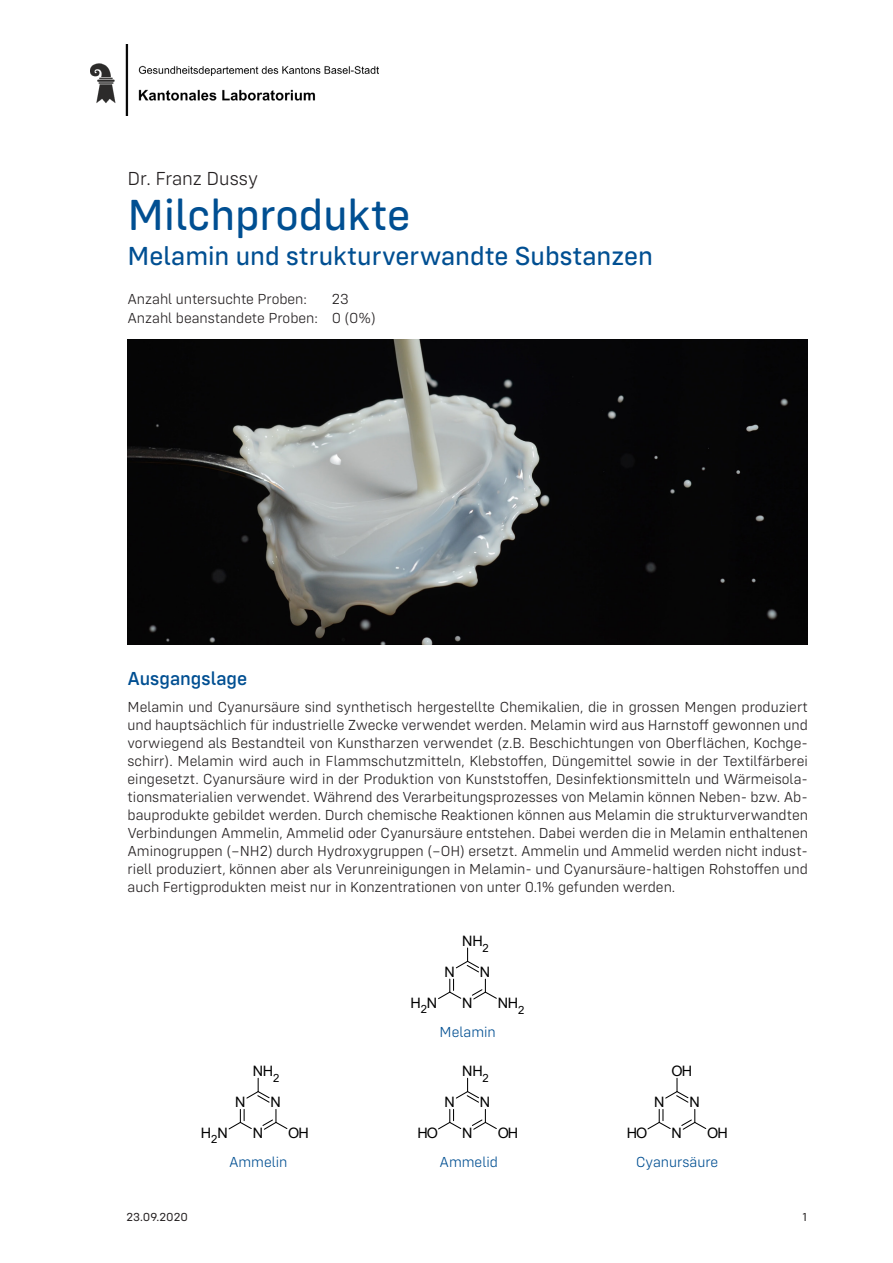
<style>
.page{position:relative;width:893px;height:1263px;background:#fff}
.page>*{position:absolute;margin:0;border:0;box-sizing:border-box;transform-origin:0 0}
.Haupttitel{font:45px "Config Rounded Text";color:#004f92}
.Untertitel{font:27px "Config Rounded Text";color:#004f92}
.t1{font:300 19.5px "Config Rounded";color:#231f20}
.Zwischentite{font:500 19.5px "Config Rounded";color:#004f92}
.Lauftext{font:300 15px/18px "Config Rounded";color:#231f20;text-align:justify}
.Proben{font:300 15px "Config Rounded";color:#231f20}
.Lauftext-2{font:300 15px "Config Rounded";color:#004f92}
.t2{font:14.4px "Arial";letter-spacing:-.065em;color:#000}
.t3{font:12px "Config Rounded";color:#231f20}
</style>
<div class="page">
<img style="left:90px;top:45px;width:288px;height:71px">
<img style="left:128px;top:339px;width:680px;height:305px">
<svg style="left:455px;top:948px;width:24px;height:25px"></svg>
<svg style="left:438px;top:979px;width:24px;height:21px"></svg>
<svg style="left:472px;top:979px;width:25px;height:21px"></svg>
<svg style="left:246px;top:1078px;width:24px;height:25px"></svg>
<svg style="left:228px;top:1109px;width:24px;height:21px"></svg>
<svg style="left:262px;top:1109px;width:26px;height:21px"></svg>
<svg style="left:455px;top:1078px;width:24px;height:25px"></svg>
<svg style="left:438px;top:1109px;width:24px;height:21px"></svg>
<svg style="left:472px;top:1109px;width:25px;height:21px"></svg>
<svg style="left:665px;top:1078px;width:24px;height:25px"></svg>
<svg style="left:647px;top:1109px;width:24px;height:21px"></svg>
<svg style="left:681px;top:1109px;width:26px;height:21px"></svg>
<p class="t1" style="left:128px;top:167px;width:132px">Dr. Franz Dussy</p>
<p class="Haupttitel" style="left:128px;top:189px;width:284px">Milchprodukte</p>
<p class="Untertitel" style="left:128px;top:240px;width:527px">Melamin und strukturverwandte Substanzen</p>
<p class="Proben" style="left:128px;top:290px;width:181px">Anzahl untersuchte Proben:</p>
<p class="Proben" style="left:332px;top:290px;width:18px">23</p>
<p class="Proben" style="left:128px;top:310px;width:250px">Anzahl beanstandete Proben: 0 (0%)</p>
<p class="Zwischentite" style="left:128px;top:667px;width:121px">Ausgangslage</p>
<p class="Lauftext" style="left:128px;top:697px;width:682px">Melamin und Cyanursäure sind synthetisch hergestellte Chemikalien, die in grossen Mengen produziert und hauptsächlich für industrielle Zwecke verwendet werden. Melamin wird aus Harnstoff gewonnen und vorwiegend als Bestandteil von Kunstharzen verwendet (z.B. Beschichtungen von Oberflächen, Kochge&shy;schirr). Melamin wird auch in Flammschutzmitteln, Klebstoffen, Düngemittel sowie in der Textilfärberei eingesetzt. Cyanursäure wird in der Produktion von Kunststoffen, Desinfektionsmitteln und Wärmeisola&shy;tionsmaterialien verwendet. Während des Verarbeitungsprozesses von Melamin können Neben- bzw. Ab&shy;bauprodukte gebildet werden. Durch chemische Reaktionen können aus Melamin die strukturverwandten Verbindungen Ammelin, Ammelid oder Cyanursäure entstehen. Dabei werden die in Melamin enthaltenen Aminogruppen (–NH2) durch Hydroxygruppen (–OH) ersetzt. Ammelin und Ammelid werden nicht indust&shy;riell produziert, können aber als Verunreinigungen in Melamin- und Cyanursäure-haltigen Rohstoffen und auch Fertigprodukten meist nur in Konzentrationen von unter 0.1% gefunden werden.</p>
<p class="t2" style="left:445px;top:962px;width:12px">N</p>
<p class="t2" style="left:462px;top:931px;width:28px">NH<sub>2</sub></p>
<p class="t2" style="left:480px;top:962px;width:12px">N</p>
<p class="t2" style="left:410px;top:993px;width:28px">H N<sub>2</sub></p>
<p class="t2" style="left:498px;top:993px;width:28px">NH<sub>2</sub></p>
<p class="t2" style="left:462px;top:993px;width:12px">N</p>
<p class="Lauftext-2" style="left:440px;top:1023px;width:58px">Melamin</p>
<p class="t2" style="left:253px;top:1061px;width:28px">NH<sub>2</sub></p>
<p class="t2" style="left:462px;top:1061px;width:28px">NH<sub>2</sub></p>
<p class="t2" style="left:671px;top:1061px;width:22px">OH</p>
<p class="t2" style="left:235px;top:1092px;width:12px">N</p>
<p class="t2" style="left:270px;top:1092px;width:12px">N</p>
<p class="t2" style="left:445px;top:1092px;width:12px">N</p>
<p class="t2" style="left:480px;top:1092px;width:12px">N</p>
<p class="t2" style="left:654px;top:1092px;width:12px">N</p>
<p class="t2" style="left:689px;top:1092px;width:12px">N</p>
<p class="t2" style="left:201px;top:1123px;width:28px">H N<sub>2</sub></p>
<p class="t2" style="left:288px;top:1123px;width:22px">OH</p>
<p class="t2" style="left:253px;top:1123px;width:12px">N</p>
<p class="t2" style="left:417px;top:1123px;width:22px">HO</p>
<p class="t2" style="left:498px;top:1123px;width:22px">OH</p>
<p class="t2" style="left:462px;top:1123px;width:12px">N</p>
<p class="t2" style="left:627px;top:1123px;width:22px">HO</p>
<p class="t2" style="left:707px;top:1123px;width:22px">OH</p>
<p class="t2" style="left:671px;top:1123px;width:12px">N</p>
<p class="Lauftext-2" style="left:229px;top:1154px;width:60px">Ammelin</p>
<p class="Lauftext-2" style="left:440px;top:1153px;width:60px">Ammelid</p>
<p class="Lauftext-2" style="left:636px;top:1154px;width:84px">Cyanursäure</p>
<p class="t3" style="left:126px;top:1210px;width:63px">23.09.2020</p>
<p class="t3" style="left:802px;top:1210px;width:6px">1</p>
</div>
